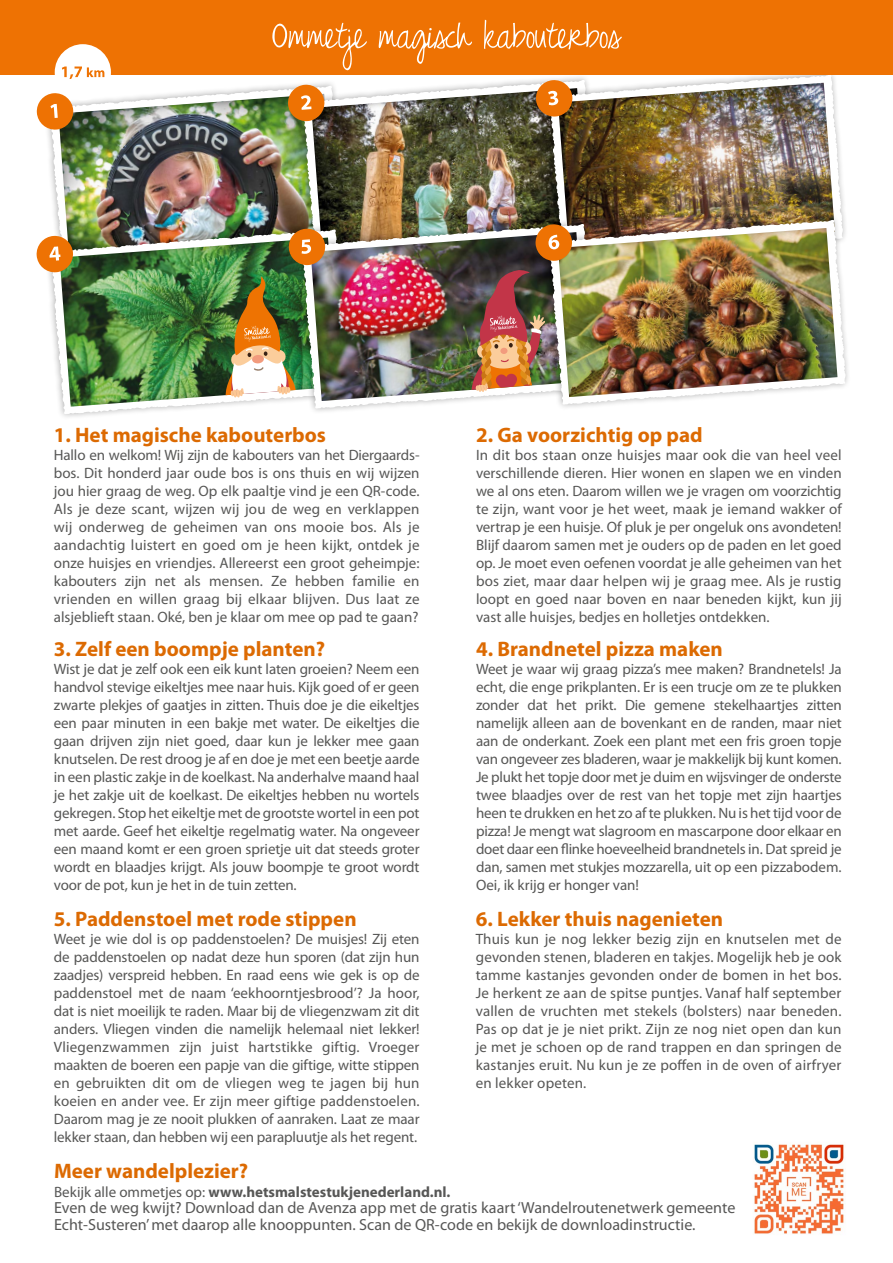
<style>
.page{position:relative;width:893px;height:1263px;background:#fff}
.page>*{position:absolute;margin:0;border:0;box-sizing:border-box;transform-origin:0 0}
.Tussenkop_oranje{font:700 21px "Myriad Pro";color:#dc6a02}
.t1{font:16.05px/16.5px "Myriad Pro";color:#575756}
.t2{font:15px/18px "Myriad Pro";color:#575756;text-align:justify}
.t3{font:15px/18px "Myriad Pro";letter-spacing:-.02em;color:#575756}
.t4{font:700 15px "Myriad Pro";color:#575756}
.s1{font-weight:400}
</style>
<div class="page">
<img style="left:49px;top:85px;width:246px;height:137px">
<svg style="left:295px;top:74px;width:247px;height:142px"></svg>
<img style="left:302px;top:80px;width:240px;height:136px">
<svg style="left:542px;top:74px;width:309px;height:138px"></svg>
<img style="left:549px;top:74px;width:295px;height:138px">
<svg style="left:36px;top:92px;width:38px;height:38px"></svg>
<svg style="left:287px;top:84px;width:38px;height:38px"></svg>
<svg style="left:535px;top:79px;width:38px;height:38px"></svg>
<img style="left:48px;top:222px;width:246px;height:195px">
<img style="left:50px;top:229px;width:244px;height:186px">
<svg style="left:36px;top:235px;width:38px;height:38px"></svg>
<img style="left:294px;top:216px;width:247px;height:196px">
<img style="left:301px;top:224px;width:240px;height:185px">
<svg style="left:288px;top:228px;width:38px;height:38px"></svg>
<img style="left:541px;top:212px;width:307px;height:196px">
<img style="left:549px;top:220px;width:298px;height:185px">
<svg style="left:535px;top:224px;width:38px;height:37px"></svg>
<img style="left:468px;top:269px;width:82px;height:123px">
<img style="left:225px;top:275px;width:72px;height:123px">
<div style="left:0;top:0;width:893px;height:74px;background:#ee7203"></div>
<svg style="left:272px;top:20px;width:350px;height:50px"></svg>
<div style="left:55px;top:44px;width:56px;height:56px;background:#fff;border-radius:50%"></div>
<svg style="left:62px;top:67px;width:42px;height:12px"></svg>
<img style="left:754px;top:1144px;width:91px;height:90px">
<p class="Tussenkop_oranje" style="left:54px;top:421px;width:274px">1. Het magische kabouterbos</p>
<p class="t2" style="left:54px;top:446px;width:367px">Hallo en welkom! Wij zijn de kabouters van het Diergaards&shy;bos. Dit honderd jaar oude bos is ons thuis en wij wijzen jou hier graag de weg. Op elk paaltje vind je een QR-code.</p>
<p class="t2" style="left:54px;top:500px;width:367px">Als je deze scant, wijzen wij jou de weg en verklappen</p>
<p class="t2" style="left:54px;top:518px;width:367px">wij onderweg de geheimen van ons mooie bos. Als je</p>
<p class="t2" style="left:54px;top:536px;width:367px">aandachtig luistert en goed om je heen kijkt, ontdek je</p>
<p class="t2" style="left:54px;top:554px;width:367px">onze huisjes en vriendjes. Allereerst een groot geheimpje:</p>
<p class="t2" style="left:54px;top:572px;width:367px">kabouters zijn net als mensen. Ze hebben familie en vrienden en willen graag bij elkaar blijven. Dus laat ze</p>
<p class="t2" style="left:54px;top:608px;width:366px">alsjeblieft staan. Oké, ben je klaar om mee op pad te gaan?</p>
<p class="Tussenkop_oranje" style="left:54px;top:635px;width:273px">3. Zelf een boompje planten?</p>
<p class="t2" style="left:54px;top:659px;width:367px">Wist je dat je zelf ook een eik kunt laten groeien? Neem een handvol stevige eikeltjes mee naar huis. Kijk goed of er geen zwarte plekjes of gaatjes in zitten. Thuis doe je die eikeltjes een paar minuten in een bakje met water. De eikeltjes die gaan drijven zijn niet goed, daar kun je lekker mee gaan knutselen. De rest droog je af en doe je met een beetje aarde in een plastic zakje in de koelkast. Na anderhalve maand haal je het zakje uit de koelkast. De eikeltjes hebben nu wortels gekregen. Stop het eikeltje met de grootste wortel in een pot met aarde. Geef het eikeltje regelmatig water. Na ongeveer een maand komt er een groen sprietje uit dat steeds groter wordt en blaadjes krijgt. Als jouw boompje te groot wordt voor de pot, kun je het in de tuin zetten.</p>
<p class="Tussenkop_oranje" style="left:54px;top:905px;width:304px">5. Paddenstoel met rode stippen</p>
<p class="t2" style="left:54px;top:929px;width:367px">Weet je wie dol is op paddenstoelen? De muisjes! Zij eten de paddenstoelen op nadat deze hun sporen (dat zijn hun zaadjes) verspreid hebben. En raad eens wie gek is op de paddenstoel met de naam ‘eekhoorntjesbrood’? Ja hoor, dat is niet moeilijk te raden. Maar bij de vliegenzwam zit dit anders. Vliegen vinden die namelijk helemaal niet lekker!</p>
<p class="t2" style="left:54px;top:1037px;width:367px">Vliegenzwammen zijn juist hartstikke giftig. Vroeger</p>
<p class="t2" style="left:54px;top:1055px;width:367px">maakten de boeren een papje van die giftige, witte stippen en gebruikten dit om de vliegen weg te jagen bij hun</p>
<p class="t2" style="left:54px;top:1091px;width:367px">koeien en ander vee. Er zijn meer giftige paddenstoelen.</p>
<p class="t2" style="left:54px;top:1109px;width:367px">Daarom mag je ze nooit plukken of aanraken. Laat ze maar lekker staan, dan hebben wij een parapluutje als het regent.</p>
<p class="Tussenkop_oranje" style="left:476px;top:421px;width:228px">2. Ga voorzichtig op pad</p>
<p class="t2" style="left:476px;top:446px;width:367px">In dit bos staan onze huisjes maar ook die van heel veel</p>
<p class="t2" style="left:476px;top:464px;width:367px">verschillende dieren. Hier wonen en slapen we en vinden</p>
<p class="t2" style="left:476px;top:482px;width:367px">we al ons eten. Daarom willen we je vragen om voorzichtig</p>
<p class="t2" style="left:476px;top:500px;width:367px">te zijn, want voor je het weet, maak je iemand wakker of</p>
<p class="t2" style="left:476px;top:518px;width:367px">vertrap je een huisje. Of pluk je per ongeluk ons avondeten!</p>
<p class="t2" style="left:476px;top:536px;width:367px">Blijf daarom samen met je ouders op de paden en let goed</p>
<p class="t2" style="left:476px;top:554px;width:367px">op. Je moet even oefenen voordat je alle geheimen van het</p>
<p class="t2" style="left:476px;top:572px;width:367px">bos ziet, maar daar helpen wij je graag mee. Als je rustig</p>
<p class="t2" style="left:476px;top:590px;width:367px">loopt en goed naar boven en naar beneden kijkt, kun jij</p>
<p class="t2" style="left:476px;top:608px;width:295px">vast alle huisjes, bedjes en holletjes ontdekken.</p>
<p class="Tussenkop_oranje" style="left:476px;top:635px;width:248px">4. Brandnetel pizza maken</p>
<p class="t2" style="left:476px;top:659px;width:367px">Weet je waar wij graag pizza’s mee maken? Brandnetels! Ja echt, die enge prikplanten. Er is een trucje om ze te plukken</p>
<p class="t2" style="left:476px;top:695px;width:367px">zonder dat het prikt. Die gemene stekelhaartjes zitten namelijk alleen aan de bovenkant en de randen, maar niet</p>
<p class="t3" style="left:476px;top:731px;width:367px">aan de onderkant. Zoek een plant met een fris groen topje van ongeveer zes bladeren, waar je makkelijk bij kunt komen.</p>
<p class="t3" style="left:476px;top:767px;width:367px">Je plukt het topje door met je duim en wijsvinger de onderste</p>
<p class="t2" style="left:476px;top:785px;width:367px">twee blaadjes over de rest van het topje met zijn haartjes heen te drukken en het zo af te plukken. Nu is het tijd voor de pizza! Je mengt wat slagroom en mascarpone door elkaar en doet daar een flinke hoeveelheid brandnetels in. Dat spreid je dan, samen met stukjes mozzarella, uit op een pizzabodem.<br>Oei, ik krijg er honger van!</p>
<p class="Tussenkop_oranje" style="left:476px;top:905px;width:249px">6. Lekker thuis nagenieten</p>
<p class="t2" style="left:476px;top:929px;width:367px">Thuis kun je nog lekker bezig zijn en knutselen met de gevonden stenen, bladeren en takjes. Mogelijk heb je ook tamme kastanjes gevonden onder de bomen in het bos.<br>Je herkent ze aan de spitse puntjes. Vanaf half september vallen de vruchten met stekels (bolsters) naar beneden.<br>Pas op dat je je niet prikt. Zijn ze nog niet open dan kun je met je schoen op de rand trappen en dan springen de kastanjes eruit. Nu kun je ze poffen in de oven of airfryer en lekker opeten.</p>
<p class="Tussenkop_oranje" style="left:54px;top:1157px;width:196px">Meer wandelplezier?</p>
<p class="t4" style="left:54px;top:1182px;width:398px"><span class="s1">Bekijk alle ommetjes op:</span> www.hetsmalstestukjenederland.nl.</p>
<p class="t1" style="left:54px;top:1199px;width:683px">Even de weg kwijt? Download dan de Avenza app met de gratis kaart ‘Wandelroutenetwerk gemeente<br>Echt-Susteren’ met daarop alle knooppunten. Scan de QR-code en bekijk de downloadinstructie.</p>
</div>
